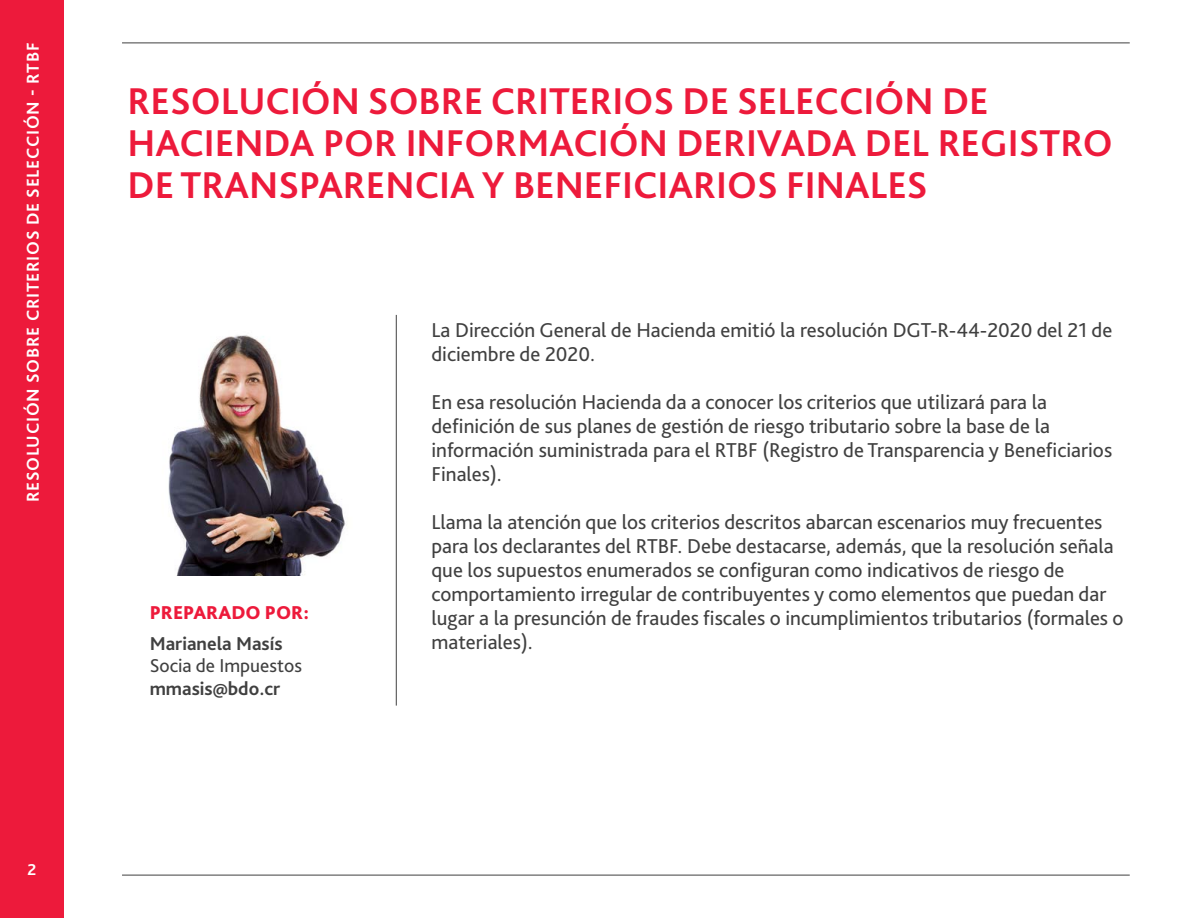
<style>
.page{position:relative;width:1188px;height:918px;background:#fff}
.page>*{position:absolute;margin:0;border:0;box-sizing:border-box;transform-origin:0 0}
.t1{font:700 39px "Bliss Pro";color:#ed1a3b}
.t2{font:21px/24px "Bliss Pro";color:#404040}
.t3{font:700 19.5px "Bliss Pro";color:#404040}
.t4{font:19.5px "Bliss Pro";color:#404040}
.t5{font:800 19.5px "Bliss Pro";color:#ed1a3b}
.t6{font:700 18px "Bliss Pro";letter-spacing:.045em;color:#fff}
.t7{font:700 16.5px "Bliss Pro";color:#fff}
</style>
<div class="page">
<div style="left:0;top:0;width:64px;height:918px;background:#ed1a3b"></div>
<hr style="left:122px;top:43px;width:1008px;height:1px;background:#404040">
<hr style="left:122px;top:875px;width:1008px;height:1px;background:#404040">
<img style="left:168px;top:335px;width:178px;height:241px">
<hr style="left:396px;top:315px;width:1px;height:391px;background:#404040">
<p class="t6" style="left:22px;top:502px;width:461px;rotate:-90deg">Resolución sobre Criterios de selección - RTBF</p>
<p class="t7" style="left:27px;top:860px;width:10px">2</p>
<h1 class="t1" style="left:128px;top:76px;width:47px">RESOLUCIÓN</h1>
<h1 class="t1" style="left:368px;top:76px;width:25px">SOB</h1>
<h1 class="t1" style="left:441px;top:76px;width:192px">RE CRITERIOS</h1>
<h1 class="t1" style="left:683px;top:76px;width:77px">DE SELECCIÓN</h1>
<h1 class="t1" style="left:942px;top:76px;width:22px">DE</h1>
<h1 class="t1" style="left:128px;top:118px;width:75px">HACIEND</h1>
<h1 class="t1" style="left:290px;top:118px;width:307px">A POR IN FORMACIÓN</h1>
<h1 class="t1" style="left:676px;top:118px;width:210px">DE RIVADA DEL</h1>
<h1 class="t1" style="left:938px;top:118px;width:172px">REGISTRO</h1>
<h1 class="t1" style="left:128px;top:160px;width:259px">DE TRANS PARENCI</h1>
<h1 class="t1" style="left:450px;top:160px;width:86px">A Y BENE</h1>
<h1 class="t1" style="left:604px;top:160px;width:133px">FICIARIOS</h1>
<h1 class="t1" style="left:786px;top:160px;width:103px">FINALES</h1>
<p class="t5" style="left:150px;top:600px;width:161px">PREPARADO POR:</p>
<p class="t3" style="left:150px;top:631px;width:135px">Marianela Masís</p>
<p class="t4" style="left:150px;top:654px;width:154px">Socia de Impuestos</p>
<p class="t3" style="left:150px;top:676px;width:132px">mmasis@bdo.cr</p>
<p class="t2" style="left:431px;top:318px;width:682px">La Dirección General de Hacienda emitió la resolución DGT-R-44-2020 del 21 de diciembre de 2020.</p>
<p class="t2" style="left:431px;top:390px;width:682px">En esa resolución Hacienda da a conocer los criterios que utilizará para la definición de sus planes de gestión de riesgo tributario sobre la base de la información suministrada para el RTBF (Registro de Transparencia y Beneficiarios Finales).</p>
<p class="t2" style="left:431px;top:510px;width:694px">Llama la atención que los criterios descritos abarcan escenarios muy frecuentes para los declarantes del RTBF. Debe destacarse, además, que la resolución señala que los supuestos enumerados se configuran como indicativos de riesgo de comportamiento irregular de contribuyentes y como elementos que puedan dar lugar a la presunción de fraudes fiscales o incumplimientos tributarios (formales o materiales).</p>
</div>
